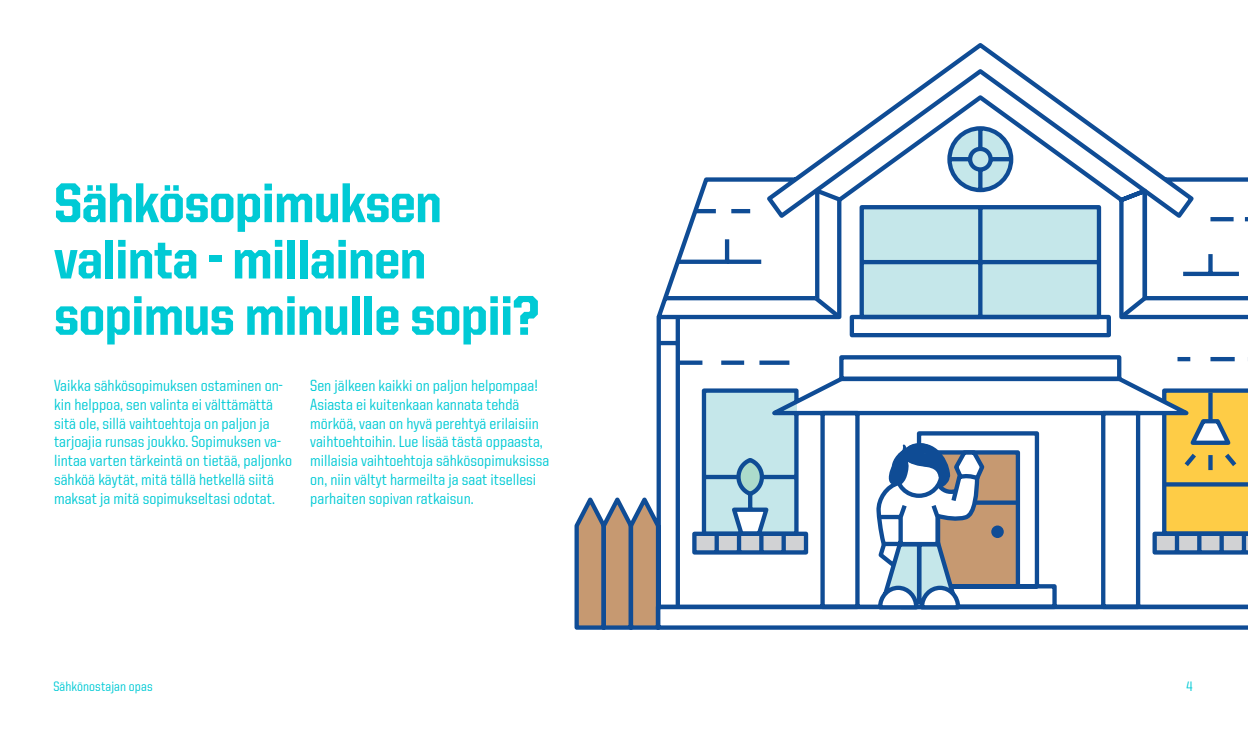
<style>
.page{position:relative;width:1248px;height:745px;background:#fff}
.page>*{position:absolute;margin:0;border:0;box-sizing:border-box;transform-origin:0 0}
.OTSIKKO{font:800 56.25px "United Sans Semi Cond";letter-spacing:-.01em;color:#00cad5}
.LEIPIS{font:500 16.25px/18.8px "United Sans Semi Cond";color:#00cad5}
.t1{font:500 13.75px "United Sans Semi Cond";letter-spacing:.005em;color:#00cad5}
</style>
<div class="page">
<svg style="left:574px;top:43px;width:673px;height:587px"></svg>
<svg style="left:654px;top:292px;width:593px;height:319px"></svg>
<svg style="left:1164px;top:474px;width:83px;height:59px;background:#dfbb50"></svg>
<svg style="left:673px;top:184px;width:574px;height:290px"></svg>
<svg style="left:875px;top:438px;width:111px;height:173px"></svg>
<p class="OTSIKKO" style="left:54px;top:173px;width:389px">Sähkösopimuksen</p>
<p class="OTSIKKO" style="left:54px;top:229px;width:374px">valinta - millainen</p>
<p class="OTSIKKO" style="left:54px;top:285px;width:486px">sopimus minulle sopii?</p>
<p class="LEIPIS" style="left:310px;top:376px;width:240px">Sen jälkeen kaikki on paljon helpompaa!<br>Asiasta ei kuitenkaan kannata tehdä mörköä, vaan on hyvä perehtyä erilaisiin vaihtoehtoihin. Lue lisää tästä oppaasta, millaisia vaihtoehtoja sähkösopimuksissa on, niin vältyt harmeilta ja saat itsellesi parhaiten sopivan ratkaisun.</p>
<p class="LEIPIS" style="left:54px;top:376px;width:239px">Vaikka sähkösopimuksen ostaminen on&shy;kin helppoa, sen valinta ei välttämättä sitä ole, sillä vaihtoehtoja on paljon ja tarjoajia runsas joukko. Sopimuksen va&shy;lintaa varten tärkeintä on tietää, paljonko sähköä käytät, mitä tällä hetkellä siitä maksat ja mitä sopimukseltasi odotat.</p>
<p class="t1" style="left:53px;top:679px;width:101px">Sähkönostajan opas</p>
<p class="t1" style="left:1186px;top:679px;width:8px">4</p>
</div>
